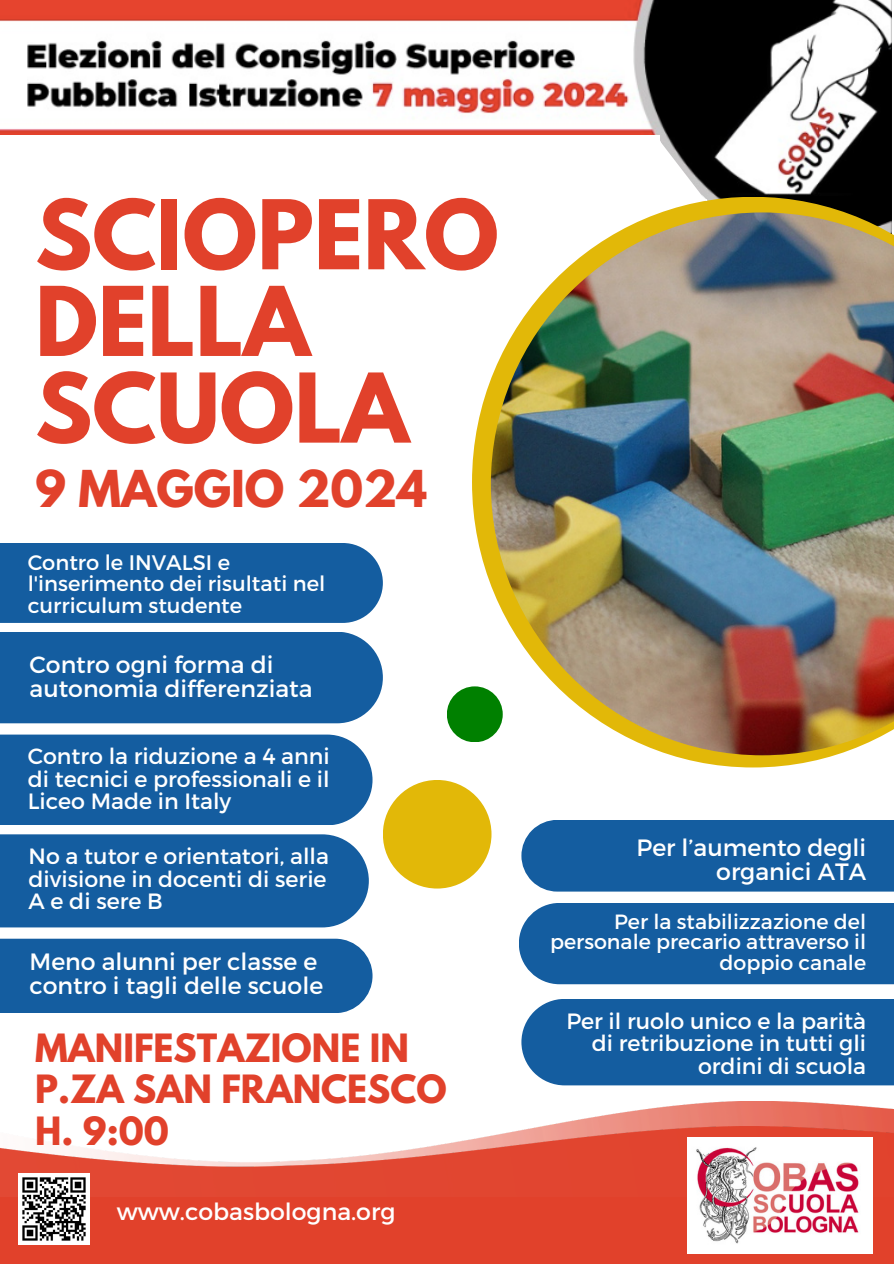
<style>
.page{position:relative;width:894px;height:1264px;background:#fff}
.page>*{position:absolute;margin:0;border:0;box-sizing:border-box;transform-origin:0 0}
.t1{font:700 85.05px/86.7px "League Spartan";color:#e1412b}
.t2{font:700 45px "League Spartan";color:#e1412b}
.t3{font:700 34.5px/41.7px "League Spartan";color:#e1412b}
.t4{font:23.55px/23.7px "Montserrat";color:#fff}
.t5{font:22.05px/22.5px "Montserrat";color:#fff;text-align:justify}
.t6{font:21px/21.3px "Montserrat";color:#fff}
.t7{font:20.55px/20.2px "Montserrat";color:#fff;text-align:right}
</style>
<div class="page">
<div style="left:383px;top:780px;width:108px;height:108px;background:#e2b808;border-radius:50%"></div>
<div style="left:446px;top:686px;width:56px;height:56px;background:#008000;border-radius:50%"></div>
<div style="left:0;top:543px;width:382px;height:80px;background:#145da0"></div>
<div style="left:521px;top:820px;width:372px;height:71px;background:#145da0"></div>
<div style="left:0;top:834px;width:369px;height:93px;background:#145da0"></div>
<img style="left:544px;top:1101px;width:349px;height:25px">
<img style="left:0;top:1126px;width:893px;height:71px">
<div style="left:0;top:1197px;width:893px;height:66px;background:#e1412b"></div>
<img style="left:0;top:0;width:891px;height:197px">
<div style="left:519px;top:903px;width:374px;height:81px;background:#145da0"></div>
<div style="left:0;top:938px;width:372px;height:75px;background:#145da0"></div>
<img style="left:19px;top:1173px;width:70px;height:71px">
<div style="left:0;top:632px;width:383px;height:91px;background:#145da0"></div>
<div style="left:0;top:734px;width:372px;height:91px;background:#145da0"></div>
<div style="left:0;top:136px;width:659px;height:136px;background:#fff"></div>
<svg style="left:472px;top:197px;width:420px;height:570px"></svg>
<img style="left:490px;top:212px;width:403px;height:543px">
<svg style="left:560px;top:137px;width:222px;height:183px"></svg>
<div style="left:521px;top:999px;width:372px;height:86px;background:#145da0"></div>
<img style="left:687px;top:1137px;width:185px;height:116px">
<p class="t1" style="left:35px;top:202px;width:465px">SCIOPERO<br>DELLA<br>SCUOLA</p>
<h4 class="t2" style="left:35px;top:466px;width:393px">9 MAGGIO 2024</h4>
<h4 class="t6" style="left:28px;top:551px;width:299px">Contro le INVALSI e l'inserimento dei risultati nel curriculum studente</h4>
<h3 class="t4" style="left:30px;top:652px;width:284px">Contro ogni forma di autonomia differenziata</h3>
<p class="t5" style="left:28px;top:744px;width:303px">Contro la riduzione a 4 anni di tecnici e professionali e il Liceo Made in Italy</p>
<h4 class="t5" style="left:29px;top:844px;width:302px">No a tutor e orientatori, alla divisione in docenti di serie A e di sere B</h4>
<p class="t4" style="left:636px;top:834px;width:231px;text-align:right">Per l’aumento degli organici ATA</p>
<h4 class="t7" style="left:550px;top:910px;width:317px">Per la stabilizzazione del personale precario attraverso il</h4>
<h4 class="t4" style="left:30px;top:948px;width:289px">Meno alunni per classe e</h4>
<h4 class="t7" style="left:719px;top:951px;width:148px">doppio canale</h4>
<h4 class="t4" style="left:30px;top:972px;width:295px">contro i tagli delle scuole</h4>
<p class="t3" style="left:35px;top:1031px;width:413px">MANIFESTAZIONE IN<br>P.ZA SAN FRANCESCO<br>H. 9:00</p>
<p class="t5" style="left:566px;top:1008px;width:301px;text-align:right">Per il ruolo unico e la parità di retribuzione in tutti gli ordini di scuola</p>
<h4 class="t4" style="left:117px;top:1198px;width:280px">www.cobasbologna.org</h4>
</div>
